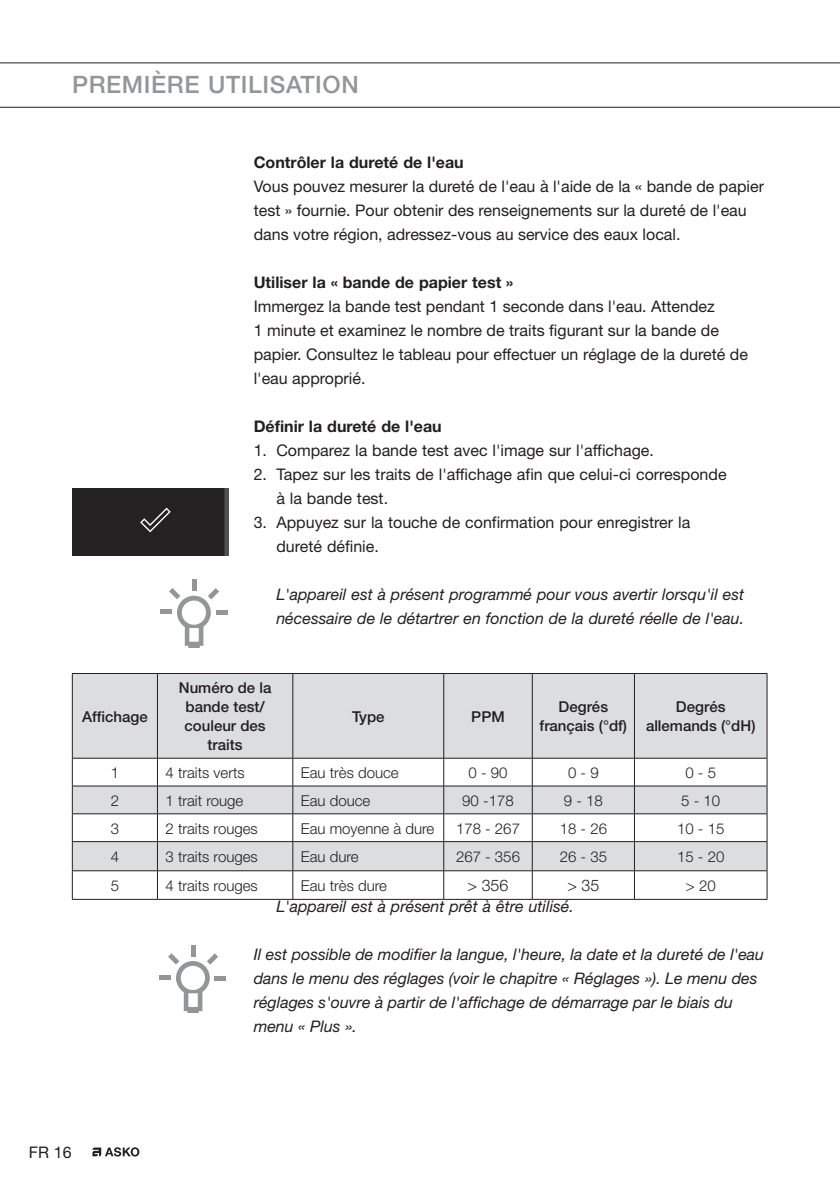
<style>
.page{position:relative;width:840px;height:1191px;background:#fff}
.page>*{position:absolute;margin:0;border:0;box-sizing:border-box;transform-origin:0 0}
.t1{font:500 24px "Helvetica Neue";letter-spacing:.025em;color:#939598}
.t2{font:16px/24px "Helvetica Neue";color:#231f20}
.t3{font:italic 16px/24px "Helvetica Neue";color:#231f20}
.t4{font:700 16px "Helvetica Neue";color:#231f20}
.t5{font:300 16px "Helvetica Neue";color:#231f20}
.t6{font:300 15px "Helvetica Neue";color:#231f20}
.t7{font:500 15px/19px "Helvetica Neue";color:#231f20;text-align:center}
</style>
<div class="page">
<hr style="left:0;top:62px;width:839px;height:1px;background:#231f20">
<hr style="left:0;top:107px;width:839px;height:1px;background:#231f20">
<svg style="left:92px;top:1147px;width:47px;height:9px"></svg>
<svg style="left:73px;top:674px;width:693px;height:196px;fill:#dcdddf"></svg>
<hr style="left:72px;top:673px;width:85px;height:1px;background:#231f20">
<hr style="left:72px;top:674px;width:1px;height:84px;background:#231f20">
<hr style="left:157px;top:673px;width:136px;height:1px;background:#231f20">
<hr style="left:157px;top:674px;width:1px;height:84px;background:#231f20">
<hr style="left:293px;top:673px;width:150px;height:1px;background:#231f20">
<hr style="left:292px;top:674px;width:1px;height:84px;background:#231f20">
<hr style="left:443px;top:673px;width:89px;height:1px;background:#231f20">
<hr style="left:443px;top:674px;width:1px;height:84px;background:#231f20">
<hr style="left:532px;top:673px;width:102px;height:1px;background:#231f20">
<hr style="left:531px;top:674px;width:1px;height:84px;background:#231f20">
<hr style="left:634px;top:673px;width:132px;height:1px;background:#231f20">
<hr style="left:633px;top:674px;width:1px;height:84px;background:#231f20">
<hr style="left:766px;top:674px;width:1px;height:84px;background:#231f20">
<hr style="left:72px;top:758px;width:85px;height:1px;background:#231f20">
<hr style="left:157px;top:758px;width:136px;height:1px;background:#231f20">
<hr style="left:293px;top:758px;width:150px;height:1px;background:#231f20">
<hr style="left:443px;top:758px;width:89px;height:1px;background:#231f20">
<hr style="left:532px;top:758px;width:102px;height:1px;background:#231f20">
<hr style="left:634px;top:758px;width:132px;height:1px;background:#231f20">
<hr style="left:72px;top:785px;width:85px;height:1px;background:#231f20">
<hr style="left:157px;top:785px;width:136px;height:1px;background:#231f20">
<hr style="left:293px;top:785px;width:150px;height:1px;background:#231f20">
<hr style="left:443px;top:785px;width:89px;height:1px;background:#231f20">
<hr style="left:532px;top:785px;width:102px;height:1px;background:#231f20">
<hr style="left:634px;top:785px;width:132px;height:1px;background:#231f20">
<hr style="left:72px;top:813px;width:85px;height:1px;background:#231f20">
<hr style="left:157px;top:813px;width:136px;height:1px;background:#231f20">
<hr style="left:293px;top:813px;width:150px;height:1px;background:#231f20">
<hr style="left:443px;top:813px;width:89px;height:1px;background:#231f20">
<hr style="left:532px;top:813px;width:102px;height:1px;background:#231f20">
<hr style="left:634px;top:813px;width:132px;height:1px;background:#231f20">
<hr style="left:72px;top:841px;width:85px;height:1px;background:#231f20">
<hr style="left:157px;top:841px;width:136px;height:1px;background:#231f20">
<hr style="left:293px;top:841px;width:150px;height:1px;background:#231f20">
<hr style="left:443px;top:841px;width:89px;height:1px;background:#231f20">
<hr style="left:532px;top:841px;width:102px;height:1px;background:#231f20">
<hr style="left:634px;top:841px;width:132px;height:1px;background:#231f20">
<hr style="left:72px;top:870px;width:85px;height:1px;background:#231f20">
<svg style="left:72px;top:758px;width:1px;height:141px"></svg>
<hr style="left:157px;top:870px;width:136px;height:1px;background:#231f20">
<svg style="left:157px;top:758px;width:1px;height:141px"></svg>
<hr style="left:293px;top:870px;width:150px;height:1px;background:#231f20">
<svg style="left:292px;top:758px;width:1px;height:141px"></svg>
<hr style="left:443px;top:870px;width:89px;height:1px;background:#231f20">
<svg style="left:443px;top:758px;width:1px;height:141px"></svg>
<hr style="left:532px;top:870px;width:102px;height:1px;background:#231f20">
<svg style="left:531px;top:758px;width:1px;height:141px"></svg>
<hr style="left:634px;top:870px;width:132px;height:1px;background:#231f20">
<svg style="left:633px;top:758px;width:1px;height:141px"></svg>
<svg style="left:766px;top:758px;width:1px;height:141px"></svg>
<hr style="left:72px;top:899px;width:85px;height:1px;background:#231f20">
<hr style="left:157px;top:899px;width:136px;height:1px;background:#231f20">
<hr style="left:293px;top:899px;width:150px;height:1px;background:#231f20">
<hr style="left:443px;top:899px;width:89px;height:1px;background:#231f20">
<hr style="left:532px;top:899px;width:102px;height:1px;background:#231f20">
<hr style="left:634px;top:899px;width:132px;height:1px;background:#231f20">
<div style="left:72px;top:488px;width:156px;height:68px;background:#252122"></div>
<div style="left:191px;top:579px;width:5px;height:12px;background:#939598"></div>
<div style="left:161px;top:609px;width:11px;height:5px;background:#939598"></div>
<div style="left:216px;top:610px;width:11px;height:5px;background:#939598"></div>
<svg style="left:169px;top:588px;width:50px;height:59px"></svg>
<div style="left:190px;top:945px;width:5px;height:11px;background:#939598"></div>
<div style="left:160px;top:974px;width:11px;height:5px;background:#939598"></div>
<div style="left:215px;top:975px;width:11px;height:5px;background:#939598"></div>
<svg style="left:168px;top:953px;width:50px;height:60px"></svg>
<h1 class="t1" style="left:72px;top:70px;width:288px">PREMIÈRE UTILISATION</h1>
<p class="t7" style="left:82px;top:706px;width:67px">Affichage</p>
<p class="t4" style="left:253px;top:152px;width:211px">Contrôler la dureté de l'eau</p>
<p class="t2" style="left:253px;top:174px;width:511px">Vous pouvez mesurer la dureté de l'eau à l'aide de la « bande de papier test » fournie. Pour obtenir des renseignements sur la dureté de l'eau dans votre région, adressez-vous au service des eaux local.</p>
<p class="t4" style="left:253px;top:272px;width:261px">Utiliser la « bande de papier test »</p>
<p class="t2" style="left:253px;top:294px;width:495px">Immergez la bande test pendant 1 seconde dans l'eau. Attendez<br>1 minute et examinez le nombre de traits figurant sur la bande de papier. Consultez le tableau pour effectuer un réglage de la dureté de l'eau approprié.</p>
<p class="t4" style="left:253px;top:416px;width:189px">Définir la dureté de l'eau</p>
<p class="t2" style="left:253px;top:438px;width:401px">1. Comparez la bande test avec l'image sur l'affichage.</p>
<p class="t2" style="left:276px;top:462px;width:451px;text-indent:-23px">2. Tapez sur les traits de l'affichage afin que celui-ci corresponde à la bande test.</p>
<p class="t2" style="left:276px;top:510px;width:415px;text-indent:-23px">3. Appuyez sur la touche de confirmation pour enregistrer la dureté définie.</p>
<p class="t3" style="left:276px;top:582px;width:469px">L'appareil est à présent programmé pour vous avertir lorsqu'il est nécessaire de le détartrer en fonction de la dureté réelle de l'eau.</p>
<p class="t7" style="left:179px;top:678px;width:94px">Numéro de la bande test/ couleur des traits</p>
<p class="t7" style="left:352px;top:706px;width:34px">Type</p>
<p class="t7" style="left:471px;top:706px;width:35px">PPM</p>
<p class="t7" style="left:539px;top:697px;width:89px">Degrés français (°df)</p>
<p class="t7" style="left:645px;top:697px;width:111px">Degrés allemands (°dH)</p>
<p class="t6" style="left:111px;top:763px;width:10px">1</p>
<p class="t6" style="left:165px;top:763px;width:81px">4 traits verts</p>
<p class="t6" style="left:301px;top:763px;width:99px">Eau très douce</p>
<p class="t6" style="left:468px;top:763px;width:40px">0 - 90</p>
<p class="t6" style="left:567px;top:763px;width:32px">0 - 9</p>
<p class="t6" style="left:685px;top:763px;width:32px">0 - 5</p>
<p class="t6" style="left:111px;top:791px;width:10px">2</p>
<p class="t6" style="left:165px;top:791px;width:79px">1 trait rouge</p>
<p class="t6" style="left:301px;top:791px;width:71px">Eau douce</p>
<p class="t6" style="left:462px;top:791px;width:53px">90 -178</p>
<p class="t6" style="left:563px;top:791px;width:40px">9 - 18</p>
<p class="t6" style="left:681px;top:791px;width:40px">5 - 10</p>
<p class="t6" style="left:111px;top:819px;width:10px">3</p>
<p class="t6" style="left:165px;top:819px;width:94px">2 traits rouges</p>
<p class="t6" style="left:301px;top:819px;width:135px">Eau moyenne à dure</p>
<p class="t6" style="left:456px;top:819px;width:65px">178 - 267</p>
<p class="t6" style="left:559px;top:819px;width:49px">18 - 26</p>
<p class="t6" style="left:676px;top:819px;width:49px">10 - 15</p>
<p class="t6" style="left:111px;top:847px;width:10px">4</p>
<p class="t6" style="left:165px;top:847px;width:94px">3 traits rouges</p>
<p class="t6" style="left:301px;top:847px;width:59px">Eau dure</p>
<p class="t6" style="left:456px;top:847px;width:65px">267 - 356</p>
<p class="t6" style="left:559px;top:847px;width:49px">26 - 35</p>
<p class="t6" style="left:676px;top:847px;width:49px">15 - 20</p>
<p class="t6" style="left:111px;top:876px;width:10px">5</p>
<p class="t6" style="left:165px;top:876px;width:94px">4 traits rouges</p>
<p class="t6" style="left:301px;top:876px;width:88px">Eau très dure</p>
<p class="t5" style="left:467px;top:876px;width:42px">&gt; 356</p>
<p class="t5" style="left:567px;top:876px;width:33px">&gt; 35</p>
<p class="t6" style="left:685px;top:876px;width:31px">&gt; 20</p>
<p class="t3" style="left:276px;top:894px;width:299px">L'appareil est à présent prêt à être utilisé.</p>
<p class="t3" style="left:253px;top:942px;width:511px">Il est possible de modifier la langue, l'heure, la date et la dureté de l'eau dans le menu des réglages (voir le chapitre « Réglages »). Le menu des réglages s'ouvre à partir de l'affichage de démarrage par le biais du menu « Plus ».</p>
<p class="t2" style="left:29px;top:1140px;width:44px">FR 16</p>
</div>
